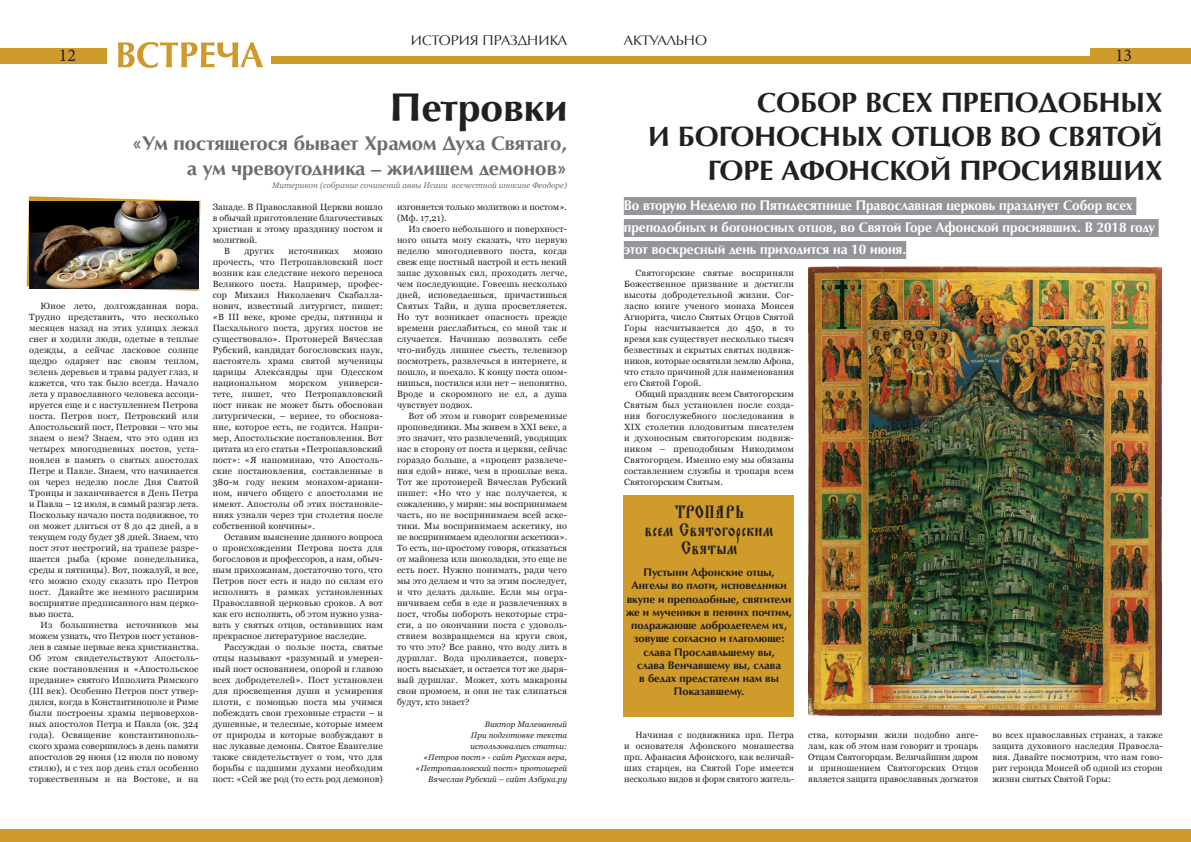
<style>
.page{position:relative;width:1191px;height:842px;background:#fff}
.page>*{position:absolute;margin:0;border:0;box-sizing:border-box;transform-origin:0 0}
.ЗАГОЛОВОК_БОЛЬШОЙ{font:700 40px "AG Opus High Resolution";color:#231f20}
.ЗАГОЛОВОК_БОЛЬШОЙ-2{font:700 28px/33.6px "AG Opus High Resolution";color:#231f20;text-align:right}
.pfu{font:700 20px "AG Opus High Resolution";color:#6c6d70}
.Тропарь{font:19px/18px "Orthodox.tt ie E Roos";color:#231f20;text-align:center}
.t1{font:18px "Minion Pro";color:#231f20}
.ЛИД2{font:700 14px/22px "AG Opus High Resolution";color:#fff}
.РУБРИКА{font:14px "AG Opus High Resolution";color:#231f20}
.basa{font:700 11px/13.2px "AG Opus High Resolution";color:#231f20;text-align:center}
.text-main2009{font:9px/11px "Georgia";letter-spacing:.02em;color:#231f20;text-align:justify}
.text-main2009-2{font:9px/11px "Georgia";color:#231f20}
.ПОДПИСЬ_ТЕКСТА{font:italic 8px/11px "Georgia";letter-spacing:.01em;color:#231f20}
.ПОДПИСЬ_ТЕКСТА-2{font:italic 8px "Georgia";letter-spacing:.01em;color:#6c6d70}
</style>
<div class="page">
<div style="left:0;top:48px;width:106px;height:16px;background:#cf9b2a"></div>
<div style="left:1090px;top:48px;width:101px;height:16px;background:#cf9b2a"></div>
<div style="left:271px;top:56px;width:324px;height:8px;background:#cf9b2a"></div>
<div style="left:595px;top:56px;width:596px;height:8px;background:#cf9b2a"></div>
<div style="left:0;top:829px;width:1191px;height:13px;background:#cf9b2a"></div>
<img style="left:118px;top:42px;width:145px;height:25px">
<svg style="left:27px;top:196px;width:173px;height:95px"></svg>
<div style="left:624px;top:495px;width:170px;height:221px;background:#cf9b2a"></div>
<img style="left:30px;top:202px;width:168px;height:87px">
<img style="left:808px;top:266px;width:353px;height:450px">
<div style="left:624px;top:197px;width:512px;height:18px;background:#939598"></div>
<div style="left:624px;top:219px;width:534px;height:18px;background:#939598"></div>
<div style="left:624px;top:241px;width:282px;height:18px;background:#939598"></div>
<p class="РУБРИКА" style="left:411px;top:32px;width:158px">ИСТОРИЯ ПРАЗДНИКА</p>
<p class="РУБРИКА" style="left:624px;top:32px;width:85px">АКТУАЛЬНО</p>
<h3 class="t1" style="left:59px;top:43px;width:19px">12</h3>
<h3 class="t1" style="left:1115px;top:43px;width:19px">13</h3>
<p class="ЗАГОЛОВОК_БОЛЬШОЙ" style="left:390px;top:84px;width:178px">Петровки</p>
<p class="pfu" style="left:132px;top:131px;width:437px">«Ум постящегося бывает Храмом Духа Святаго,</p>
<p class="pfu" style="left:187px;top:156px;width:382px">а ум чревоугодника – жилищем демонов»</p>
<p class="ПОДПИСЬ_ТЕКСТА-2" style="left:272px;top:180px;width:296px">Митерикон (собрание сочинений аввы Исаии всечестной инокине Феодоре)</p>
<p class="text-main2009" style="left:29px;top:301px;width:171px;text-indent:11px">Юное лето, долгожданная пора.<br>Трудно представить, что несколько месяцев назад на этих улицах лежал снег и ходили люди, одетые в теплые одежды, а сейчас ласковое солнце щедро одаряет нас своим теплом, зелень деревьев и травы радует глаз, и кажется, что так было всегда. Начало лета у православного человека ассоци&shy;ируется еще и с наступлением Петрова поста. Петров пост, Петровский или Апостольский пост, Петровки – что мы знаем о нем? Знаем, что это один из четырех многодневных постов, уста&shy;новлен в память о святых апостолах Петре и Павле. Знаем, что начинается он через неделю после Дня Святой Троицы и заканчивается в День Петра и Павла – 12 июля, в самый разгар лета.<br>Поскольку начало поста подвижное, то он может длиться от 8 до 42 дней, а в текущем году будет 38 дней. Знаем, что пост этот нестрогий, на трапезе разре&shy;шается рыба (кроме понедельника, среды и пятницы). Вот, пожалуй, и все, что можно сходу сказать про Петров пост. Давайте же немного расширим восприятие предписанного нам церко&shy;вью поста.</p>
<p class="text-main2009" style="left:29px;top:620px;width:171px;text-indent:11px">Из большинства источников мы можем узнать, что Петров пост установ&shy;лен в самые первые века христианства.<br>Об этом свидетельствуют Апостоль&shy;ские постановления и «Апостольское предание» святого Ипполита Римского (III век). Особенно Петров пост утвер&shy;дился, когда в Константинополе и Риме были построены храмы первоверхов&shy;ных апостолов Петра и Павла (ок. 324 года). Освящение константинополь&shy;ского храма совершилось в день памяти апостолов 29 июня (12 июля по новому стилю), и с тех пор день стал особенно торжественным и на Востоке, и на</p>
<p class="text-main2009" style="left:213px;top:202px;width:172px">Западе. В Православной Церкви вошло в обычай приготовление благочестивых христиан к этому празднику постом и молитвой.</p>
<p class="text-main2009" style="left:224px;top:246px;width:7px">В</p>
<p class="text-main2009" style="left:244px;top:246px;width:31px">других</p>
<p class="text-main2009" style="left:288px;top:246px;width:52px">источниках</p>
<p class="text-main2009" style="left:213px;top:246px;width:172px;text-indent:141px">можно прочесть, что Петропавловский пост возник как следствие некого переноса Великого поста. Например, профес&shy;сор Михаил Николаевич Скабалла&shy;нович, известный литургист, пишет: «В III веке, кроме среды, пятницы и Пасхального поста, других постов не существовало». Протоиерей Вячеслав Рубский, кандидат богословских наук, настоятель храма святой мученицы царицы Александры при Одесском национальном</p>
<p class="text-main2009" style="left:213px;top:378px;width:172px;text-indent:126px">универси&shy;тете, пишет, что Петропавловский пост никак не может быть обоснован литургически, – вернее, то обоснова&shy;ние, которое есть, не годится. Напри&shy;мер, Апостольские постановления. Вот цитата из его статьи «Петропавловский пост»: «Я напоминаю, что Апостоль&shy;ские постановления, составленные в 380-м году неким монахом-ариани&shy;ном, ничего общего с апостолами не имеют. Апостолы об этих постановле&shy;ниях узнали через три столетия после собственной кончины».</p>
<p class="text-main2009" style="left:213px;top:532px;width:172px;text-indent:11px">Оставим выяснение данного вопроса о происхождении Петрова поста для богословов и профессоров, а нам, обыч&shy;ным прихожанам, достаточно того, что Петров пост есть и надо по силам его исполнять в рамках установленных Православной церковью сроков. А вот как его исполнять, об этом нужно узна&shy;вать у святых отцов, оставивших нам прекрасное литературное наследие.</p>
<p class="text-main2009" style="left:213px;top:642px;width:172px;text-indent:11px">Рассуждая о пользе поста, святые отцы называют «разумный и умерен&shy;ный пост основанием, опорой и главою всех добродетелей». Пост установлен для просвещения души и усмирения плоти, с помощью поста мы учимся побеждать свои греховные страсти – и душевные, и телесные, которые имеем от природы и которые возбуждают в нас лукавые демоны. Святое Евангелие также свидетельствует о том, что для борьбы с падшими духами необходим пост: «Сей же род (то есть род демонов)</p>
<p class="text-main2009" style="left:289px;top:378px;width:39px">морском</p>
<p class="text-main2009-2" style="left:397px;top:202px;width:172px">изгоняется только молитвою и постом». (Мф. 17,21).</p>
<p class="text-main2009" style="left:397px;top:224px;width:172px;text-indent:11px">Из своего небольшого и поверхност&shy;ного опыта могу сказать, что первую неделю многодневного поста, когда свеж еще постный настрой и есть некий запас духовных сил, проходить легче, чем последующие. Говеешь несколько дней, исповедаешься, причастишься Святых Тайн, и душа просветляется.<br>Но тут возникает опасность прежде времени расслабиться, со мной так и случается. Начинаю позволять себе что-нибудь лишнее съесть, телевизор посмотреть, развлечься в интернете, и пошло, и поехало. К концу поста опом&shy;нишься, постился или нет – непонятно.<br>Вроде и скоромного не ел, а душа чувствует подвох.</p>
<p class="text-main2009" style="left:397px;top:411px;width:172px;text-indent:11px">Вот об этом и говорят современные проповедники. Мы живем в ХХI веке, а это значит, что развлечений, уводящих нас в сторону от поста и церкви, сейчас гораздо больше, а «процент развлече&shy;ния едой» ниже, чем в прошлые века.<br>Тот же протоиерей Вячеслав Рубский пишет: «Но что у нас получается, к сожалению, у мирян: мы воспринимаем часть, но не воспринимаем всей аске&shy;тики. Мы воспринимаем аскетику, но не воспринимаем идеологии аскетики».<br>То есть, по-простому говоря, отказаться от майонеза или шоколадки, это еще не есть пост. Нужно понимать, ради чего мы это делаем и что за этим последует, и что делать дальше. Если мы огра&shy;ничиваем себя в еде и развлечениях в пост, чтобы побороть некоторые стра&shy;сти, а по окончании поста с удоволь&shy;ствием возвращаемся на круги своя, то что это? Все равно, что воду лить в дуршлаг. Вода проливается, поверх&shy;ность высыхает, и остается тот же дыря&shy;вый дуршлаг. Может, хоть макароны свои промоем, и они не так слипаться будут, кто знает?</p>
<p class="ПОДПИСЬ_ТЕКСТА" style="left:485px;top:719px;width:84px">Виктор Малеванный</p>
<p class="ПОДПИСЬ_ТЕКСТА" style="left:470px;top:730px;width:98px">При подготовке текста использовались статьи:</p>
<p class="ПОДПИСЬ_ТЕКСТА" style="left:415px;top:752px;width:153px;text-align:right">«Петров пост» - сайт Русская вера, «Петропавловский пост» протоиерей<br>Вячеслав Рубский – сайт Азбука.ру</p>
<p class="ЗАГОЛОВОК_БОЛЬШОЙ-2" style="left:648px;top:86px;width:516px">СОБОР ВСЕХ ПРЕПОДОБНЫХ<br>И БОГОНОСНЫХ ОТЦОВ ВО СВЯТОЙ<br>ГОРЕ АФОНСКОЙ ПРОСИЯВШИХ</p>
<p class="ЛИД2" style="left:624px;top:194px;width:532px">Во вторую Неделю по Пятидесятнице Православная церковь празднует Собор всех преподобных и богоносных отцов, во Святой Горе Афонской просиявших. В 2018 году этот воскресный день приходится на 10 июня.</p>
<p class="text-main2009" style="left:624px;top:268px;width:171px;text-indent:11px">Святогорские святые восприняли Божественное призвание и достигли высоты добродетельной жизни. Сог&shy;ласно книге ученого монаха Моисея Агиорита, число Святых Отцов Святой Горы насчитывается до 450, в то время как существует несколько тысяч безвестных и скрытых святых подвиж&shy;ников, которые освятили землю Афона, что стало причиной для наименования его Святой Горой.</p>
<p class="text-main2009" style="left:624px;top:389px;width:171px;text-indent:11px">Общий праздник всем Святогорским Святым был установлен после созда&shy;ния богослужебного последования в XIX столетии плодовитым писателем и духоносным святогорским подвиж&shy;ником – преподобным Никодимом Святогорцем. Именно ему мы обязаны составлением службы и тропаря всем Святогорским Святым.</p>
<p class="Тропарь" style="left:644px;top:504px;width:131px">ТРОПАРЬ<br>всем Святогорским<br>Святым</p>
<p class="basa" style="left:626px;top:566px;width:167px">Пустыни Афонские отцы,<br>Ангелы во плоти, исповедники вкупе и преподобные, святители же и мученики в пениих почтим, подражающе добродетелем их, зовуще согласно и глаголюще: слава Прославльшему вы,<br>слава Венчавшему вы, слава<br>в бедах предстатели нам вы<br>Показавшему.</p>
<p class="text-main2009" style="left:624px;top:730px;width:171px;text-indent:11px">Начиная с подвижника прп. Петра и основателя Афонского монашества прп. Афанасия Афонского, как величай&shy;ших старцев, на Святой Горе имеется несколько видов и форм святого житель-</p>
<p class="text-main2009" style="left:808px;top:730px;width:172px">ства, которыми жили подобно анге&shy;лам, как об этом нам говорит и тропарь Отцам Святогорцам. Величайшим даром и приношением Святогорских Отцов является защита православных догматов</p>
<p class="text-main2009" style="left:992px;top:730px;width:172px">во всех православных странах, а также защита духовного наследия Правосла&shy;вия. Давайте посмотрим, что нам гово&shy;рит геронда Моисей об одной из сторон жизни святых Святой Горы:</p>
</div>
